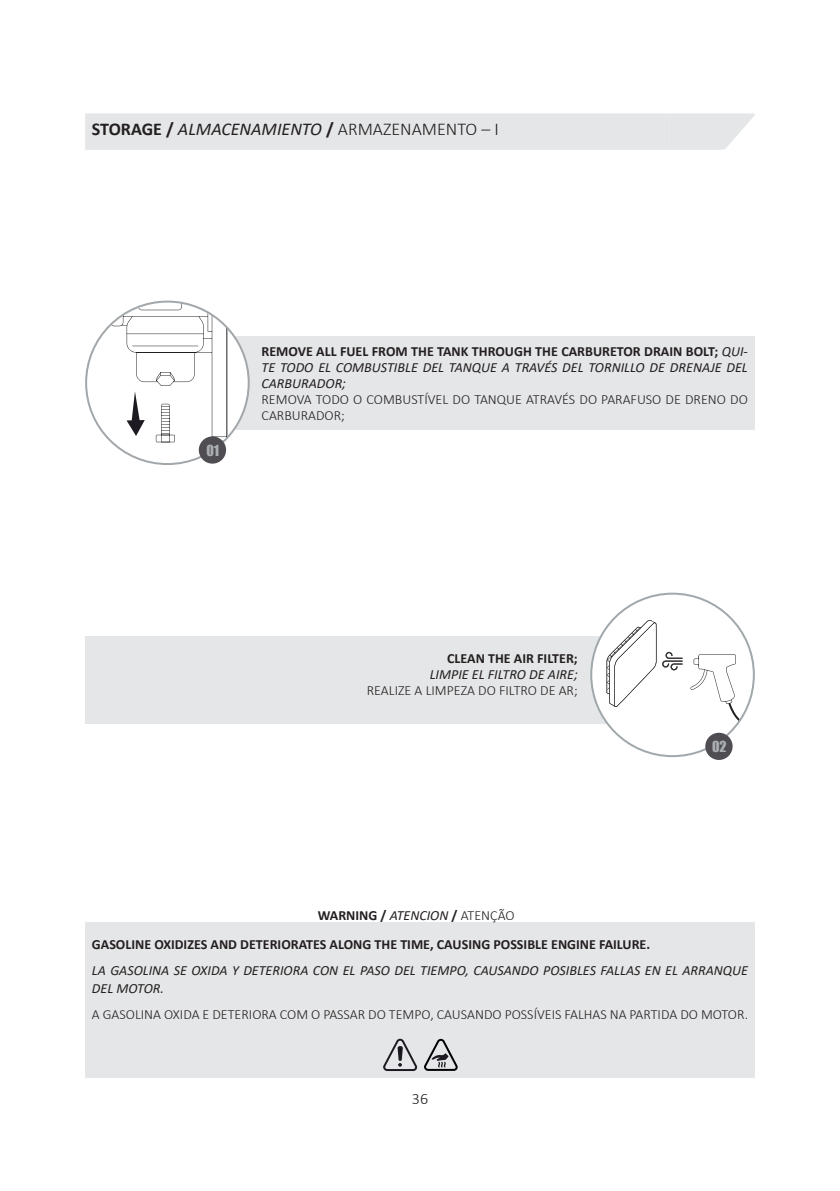
<style>
.page{position:relative;width:840px;height:1191px;background:#fff}
.page>*{position:absolute;margin:0;border:0;box-sizing:border-box;transform-origin:0 0}
.t1{font:300 18px "Calibri";color:#231f20}
.t2{font:300 16px "Calibri";color:#231f20}
.t3{font:italic 14px/16px "Calibri";color:#231f20;text-align:justify}
.t4{font:300 14px/16px "Calibri";color:#231f20}
.t5{font:700 14px "Calibri";color:#231f20}
.t6{font:14px "Impact";color:#aaaeb2}
.s1{font-weight:700}
.s2{font-weight:400;font-style:italic}
.s3{font-weight:700;font-style:normal}
.s4{font-weight:300}
</style>
<div class="page">
<div style="left:85px;top:922px;width:669px;height:155px;background:#e5e6e7"></div>
<div style="left:167px;top:336px;width:587px;height:94px;background:#e5e6e7"></div>
<div style="left:85px;top:636px;width:586px;height:87px;background:#e5e6e7"></div>
<svg style="left:85px;top:300px;width:164px;height:165px"></svg>
<div style="left:199px;top:436px;width:27px;height:27px;background:#4f4d52;border-radius:50%"></div>
<div style="left:85px;top:113px;width:670px;height:37px;background:#e5e6e7"></div>
<svg style="left:590px;top:592px;width:164px;height:165px"></svg>
<div style="left:705px;top:732px;width:27px;height:28px;background:#4f4d52;border-radius:50%"></div>
<svg style="left:383px;top:1038px;width:34px;height:33px"></svg>
<svg style="left:424px;top:1038px;width:33px;height:33px"></svg>
<p class="t1" style="left:92px;top:118px;width:408px"><span class="s1">STORAGE /</span> <span class="s2">ALMACENAMIENTO</span> <span class="s1">/</span> ARMAZENAMENTO – I</p>
<p class="t6" style="left:206px;top:439px;width:14px">01</p>
<p class="t3" style="left:261px;top:343px;width:487px"><span class="s3">REMOVE ALL FUEL FROM THE TANK THROUGH THE CARBURETOR DRAIN BOLT;</span> QUI-TE TODO EL COMBUSTIBLE DEL TANQUE A TRAVÉS DEL TORNILLO DE DRENAJE DEL CARBURADOR;</p>
<p class="t4" style="left:261px;top:391px;width:487px">REMOVA TODO O COMBUSTÍVEL DO TANQUE ATRAVÉS DO PARAFUSO DE DRENO DO<br>CARBURADOR;</p>
<p class="t5" style="left:447px;top:648px;width:132px">CLEAN THE AIR FILTER;</p>
<p class="t3" style="left:429px;top:665px;width:149px">LIMPIE EL FILTRO DE AIRE;</p>
<p class="t4" style="left:366px;top:682px;width:212px">REALIZE A LIMPEZA DO FILTRO DE AR;</p>
<p class="t5" style="left:317px;top:905px;width:198px">WARNING / <span class="s2">ATENCION</span> / <span class="s4">ATENÇÃO</span></p>
<p class="t6" style="left:711px;top:736px;width:16px">02</p>
<p class="t5" style="left:92px;top:934px;width:559px">GASOLINE OXIDIZES AND DETERIORATES ALONG THE TIME, CAUSING POSSIBLE ENGINE FAILURE.</p>
<p class="t3" style="left:92px;top:961px;width:657px;line-height:18px">LA GASOLINA SE OXIDA Y DETERIORA CON EL PASO DEL TIEMPO, CAUSANDO POSIBLES FALLAS EN EL ARRANQUE<br>DEL MOTOR.</p>
<p class="t4" style="left:92px;top:1006px;width:657px">A GASOLINA OXIDA E DETERIORA COM O PASSAR DO TEMPO, CAUSANDO POSSÍVEIS FALHAS NA PARTIDA DO MOTOR.</p>
<p class="t2" style="left:411px;top:1089px;width:18px">36</p>
</div>
